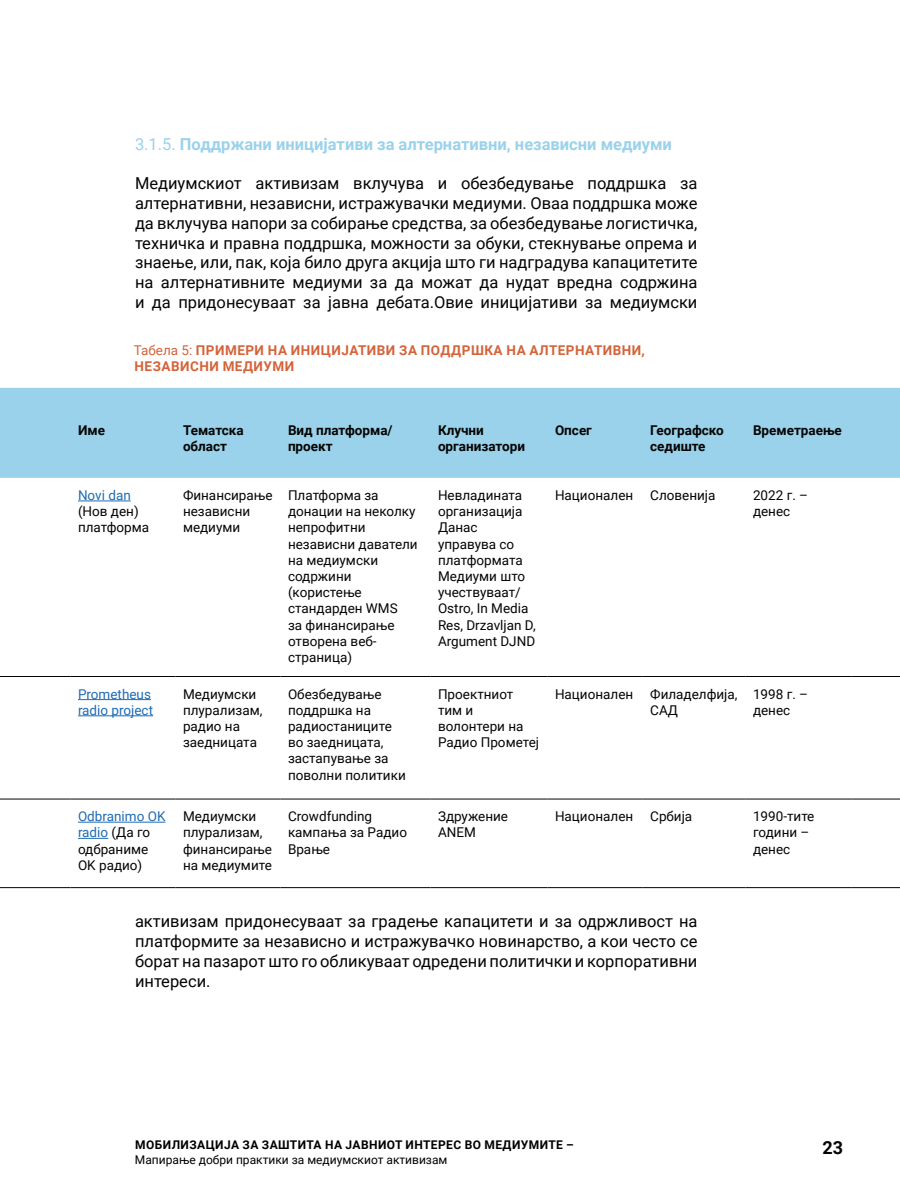
<style>
.page{position:relative;width:900px;height:1200px;background:#fff}
.page>*{position:absolute;margin:0;border:0;box-sizing:border-box;transform-origin:0 0}
.t1{font:700 18px "Roboto";color:#040503}
.t2{font:16.5px/19.8px "Roboto";color:#040503;text-align:justify}
.t3{font:700 16.5px "Roboto";color:#9ad2ec}
.t4{font:13.5px/16.2px "Roboto";color:#040503}
.t5{font:700 13.5px/16.2px "Roboto";color:#040503}
.t6{font:700 13.5px/16.2px "Roboto";letter-spacing:.035em;color:#d4633a}
.t7{font:13.5px/16.2px "Roboto";color:#1e6bb5}
.t8{font:700 12px "Roboto";letter-spacing:.035em;color:#000}
.t9{font:12px "Roboto";color:#000}
.s1{font-weight:400}
.s2{color:#1e6bb5}
</style>
<div class="page">
<div style="left:0;top:388px;width:900px;height:90px;background:#9ad2ec"></div>
<hr style="left:0;top:676px;width:70px;height:1px;background:#040503">
<hr style="left:70px;top:676px;width:106px;height:1px;background:#040503">
<hr style="left:176px;top:676px;width:104px;height:1px;background:#040503">
<hr style="left:280px;top:676px;width:150px;height:1px;background:#040503">
<hr style="left:430px;top:676px;width:118px;height:1px;background:#040503">
<hr style="left:548px;top:676px;width:95px;height:1px;background:#040503">
<hr style="left:643px;top:676px;width:103px;height:1px;background:#040503">
<hr style="left:746px;top:676px;width:105px;height:1px;background:#040503">
<hr style="left:851px;top:676px;width:49px;height:1px;background:#040503">
<hr style="left:0;top:799px;width:70px;height:1px;background:#040503">
<hr style="left:70px;top:799px;width:106px;height:1px;background:#040503">
<hr style="left:176px;top:799px;width:104px;height:1px;background:#040503">
<hr style="left:280px;top:799px;width:150px;height:1px;background:#040503">
<hr style="left:430px;top:799px;width:118px;height:1px;background:#040503">
<hr style="left:548px;top:799px;width:95px;height:1px;background:#040503">
<hr style="left:643px;top:799px;width:103px;height:1px;background:#040503">
<hr style="left:746px;top:799px;width:105px;height:1px;background:#040503">
<hr style="left:851px;top:799px;width:49px;height:1px;background:#040503">
<hr style="left:0;top:887px;width:70px;height:1px;background:#040503">
<hr style="left:70px;top:887px;width:106px;height:1px;background:#040503">
<hr style="left:176px;top:887px;width:104px;height:1px;background:#040503">
<hr style="left:280px;top:887px;width:150px;height:1px;background:#040503">
<hr style="left:430px;top:887px;width:118px;height:1px;background:#040503">
<hr style="left:548px;top:887px;width:95px;height:1px;background:#040503">
<hr style="left:643px;top:887px;width:103px;height:1px;background:#040503">
<hr style="left:746px;top:887px;width:105px;height:1px;background:#040503">
<hr style="left:851px;top:887px;width:49px;height:1px;background:#040503">
<hr style="left:78px;top:501px;width:53px;height:1px;background:#1e6bb5">
<hr style="left:78px;top:699px;width:73px;height:1px;background:#1e6bb5">
<hr style="left:78px;top:715px;width:75px;height:1px;background:#1e6bb5">
<hr style="left:78px;top:822px;width:87px;height:1px;background:#1e6bb5">
<hr style="left:78px;top:838px;width:30px;height:1px;background:#1e6bb5">
<p class="t3" style="left:135px;top:132px;width:538px"><span class="s1">3.1.5.</span> Поддржани иницијативи за алтернативни, независни медиуми</p>
<p class="t2" style="left:135px;top:173px;width:564px">Медиумскиот активизам вклучува и обезбедување поддршка за алтернативни, независни, истражувачки медиуми. Оваа поддршка може да вклучува напори за собирање средства, за обезбедување логистичка, техничка и правна поддршка, можности за обуки, стекнување опрема и знаење, или, пак, која било друга акција што ги надградува капацитетите на алтернативните медиуми за да можат да нудат вредна содржина и да придонесуваат за јавна дебата.Овие иницијативи за медиумски</p>
<p class="t6" style="left:134px;top:342px;width:513px"><span class="s1">Табела 5:</span> ПРИМЕРИ НА ИНИЦИЈАТИВИ ЗА ПОДДРШКА НА АЛТЕРНАТИВНИ,<br>НЕЗАВИСНИ МЕДИУМИ</p>
<p class="t5" style="left:78px;top:421px;width:28px">Име</p>
<p class="t5" style="left:183px;top:421px;width:62px">Тематска област</p>
<p class="t5" style="left:288px;top:421px;width:106px">Вид платформа/ проект</p>
<p class="t5" style="left:438px;top:421px;width:89px">Клучни организатори</p>
<p class="t5" style="left:555px;top:421px;width:38px">Опсег</p>
<p class="t5" style="left:650px;top:421px;width:75px">Географско седиште</p>
<p class="t5" style="left:753px;top:421px;width:90px">Времетраење</p>
<p class="t7" style="left:78px;top:487px;width:54px">Novi dan</p>
<p class="t4" style="left:78px;top:503px;width:73px">(Нов ден) платформа</p>
<p class="t4" style="left:183px;top:487px;width:91px">Финансирање независни медиуми</p>
<p class="t4" style="left:288px;top:487px;width:131px">Платформа за донации на неколку непрофитни независни даватели на медиумски содржини (користење стандарден WMS<br>за финансирање отворена веб&shy;страница)</p>
<p class="t4" style="left:438px;top:487px;width:99px">Невладината организација<br>Данас управува со платформата<br>Медиуми што учествуваат/<br>Ostro, In Media<br>Res, Drzavljan D,<br>Argument DJND</p>
<p class="t4" style="left:555px;top:487px;width:80px">Национален</p>
<p class="t4" style="left:650px;top:487px;width:67px">Словенија</p>
<p class="t4" style="left:753px;top:487px;width:57px">2022 г. – денес</p>
<p class="t7" style="left:78px;top:685px;width:77px">Prometheus radio project</p>
<p class="t4" style="left:183px;top:685px;width:81px">Медиумски плурализам, радио на заедницата</p>
<p class="t4" style="left:288px;top:685px;width:119px">Обезбедување поддршка на радиостаниците во заедницата, застапување за поволни политики</p>
<p class="t4" style="left:438px;top:685px;width:103px">Проектниот тим и волонтери на<br>Радио Прометеј</p>
<p class="t4" style="left:555px;top:685px;width:80px">Национален</p>
<p class="t4" style="left:650px;top:685px;width:89px">Филаделфија,<br>САД</p>
<p class="t4" style="left:753px;top:685px;width:57px">1998 г. – денес</p>
<p class="t4" style="left:78px;top:808px;width:89px"><span class="s2">Odbranimo OK radio</span> (Да го одбраниме<br>OK радио)</p>
<p class="t4" style="left:183px;top:808px;width:91px">Медиумски плурализам, финансирање на медиумите</p>
<p class="t4" style="left:288px;top:808px;width:121px">Crowdfunding кампања за Радио<br>Врање</p>
<p class="t4" style="left:438px;top:808px;width:72px">Здружение<br>ANEM</p>
<p class="t4" style="left:555px;top:808px;width:80px">Национален</p>
<p class="t4" style="left:650px;top:808px;width:44px">Србија</p>
<p class="t4" style="left:753px;top:808px;width:63px">1990-тите години – денес</p>
<p class="t2" style="left:135px;top:911px;width:564px">активизам придонесуваат за градење капацитети и за одржливост на платформите за независно и истражувачко новинарство, а кои често се борат на пазарот што го обликуваат одредени политички и корпоративни интереси.</p>
<p class="t8" style="left:135px;top:1137px;width:440px">МОБИЛИЗАЦИЈА ЗА ЗАШТИТА НА ЈАВНИОТ ИНТЕРЕС ВО МЕДИУМИТЕ –</p>
<p class="t9" style="left:135px;top:1151px;width:314px">Мапирање добри практики за медиумскиот активизам</p>
<h1 class="t1" style="left:822px;top:1134px;width:22px">23</h1>
</div>
